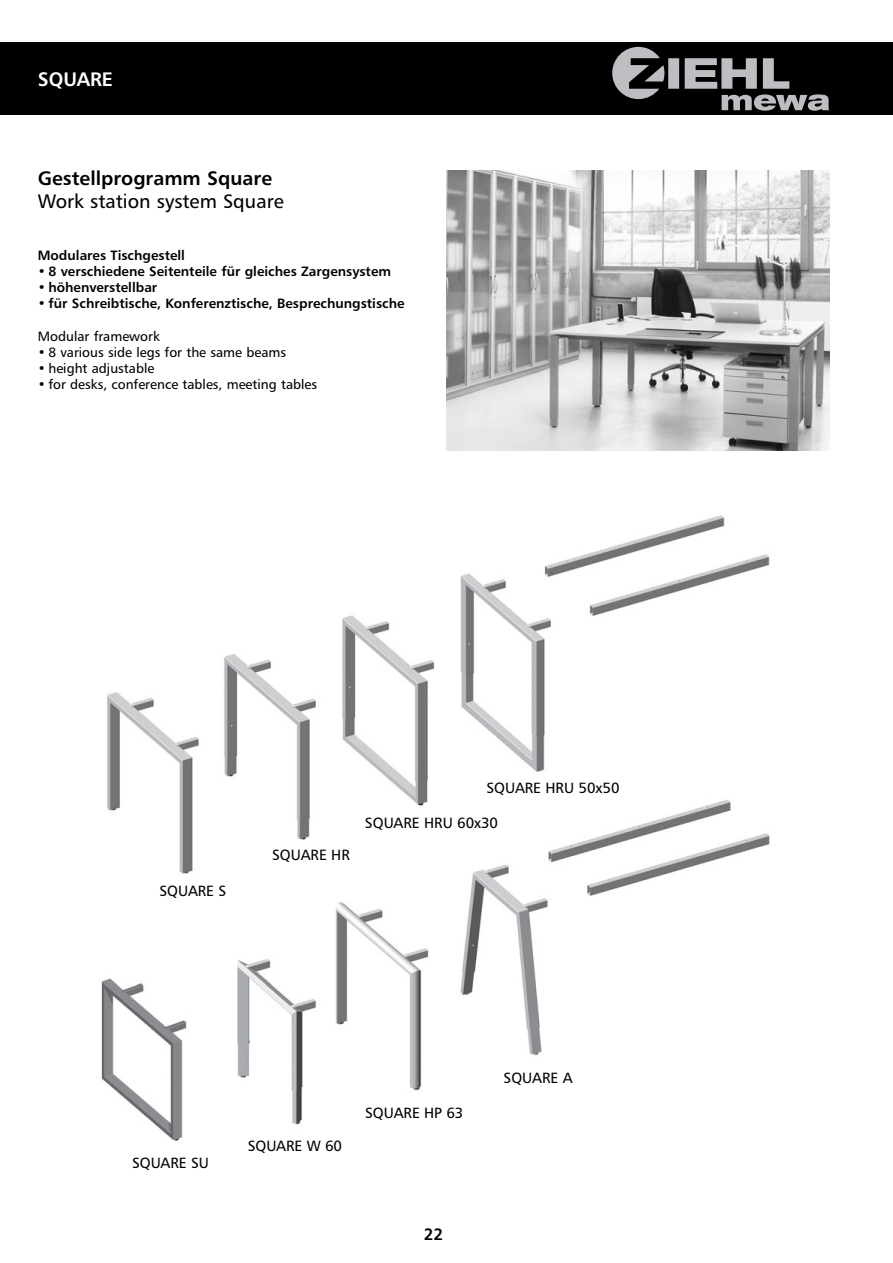
<style>
.page{position:relative;width:893px;height:1263px;background:#fff}
.page>*{position:absolute;margin:0;border:0;box-sizing:border-box;transform-origin:0 0}
.t1{font:19.5px "Humanist 777 BT Roman B";color:#000}
.t2{font:19.5px "Humanist 777 BT Bold B";color:#000}
.t3{font:19.5px "Humanist 777 BT Bold B";color:#fff}
.t4{font:16.5px "Humanist 777 BT Bold B";color:#000}
.t5{font:14.85px "Humanist 777 BT Roman B";color:#000}
.t6{font:13.5px "Humanist 777 BT Bold B";color:#000}
.t7{font:13.5px "Humanist 777 BT Roman B";color:#000}
</style>
<div class="page">
<div style="left:0;top:43px;width:892px;height:72px;background:#000"></div>
<svg style="left:612px;top:47px;width:217px;height:64px"></svg>
<img style="left:107px;top:515px;width:663px;height:278px">
<img style="left:101px;top:793px;width:669px;height:348px">
<img style="left:446px;top:170px;width:383px;height:281px">
<h1 class="t3" style="left:38px;top:72px;width:77px">SQUARE</h1>
<h1 class="t2" style="left:38px;top:170px;width:236px">Gestellprogramm Square</h1>
<h1 class="t1" style="left:38px;top:194px;width:247px">Work station system Square</h1>
<p class="t6" style="left:38px;top:249px;width:149px">Modulares Tischgestell</p>
<p class="t6" style="left:38px;top:266px;width:355px">• 8 verschiedene Seitenteile für gleiches Zargensystem</p>
<p class="t6" style="left:38px;top:282px;width:121px">• höhenverstellbar</p>
<p class="t6" style="left:38px;top:298px;width:368px">• für Schreibtische, Konferenztische, Besprechungstische</p>
<p class="t7" style="left:38px;top:330px;width:123px">Modular framework</p>
<p class="t7" style="left:38px;top:347px;width:250px">• 8 various side legs for the same beams</p>
<p class="t7" style="left:38px;top:363px;width:118px">• height adjustable</p>
<p class="t7" style="left:38px;top:379px;width:281px">• for desks, conference tables, meeting tables</p>
<p class="t5" style="left:486px;top:782px;width:135px">SQUARE HRU 50x50</p>
<p class="t5" style="left:159px;top:884px;width:68px">SQUARE S</p>
<p class="t5" style="left:272px;top:849px;width:79px">SQUARE HR</p>
<p class="t5" style="left:365px;top:816px;width:135px">SQUARE HRU 60x30</p>
<p class="t5" style="left:132px;top:1156px;width:79px">SQUARE SU</p>
<p class="t5" style="left:247px;top:1140px;width:96px">SQUARE W 60</p>
<p class="t5" style="left:365px;top:1107px;width:100px">SQUARE HP 63</p>
<p class="t4" style="left:423px;top:1227px;width:21px">22</p>
<p class="t5" style="left:503px;top:1071px;width:70px">SQUARE A</p>
</div>
